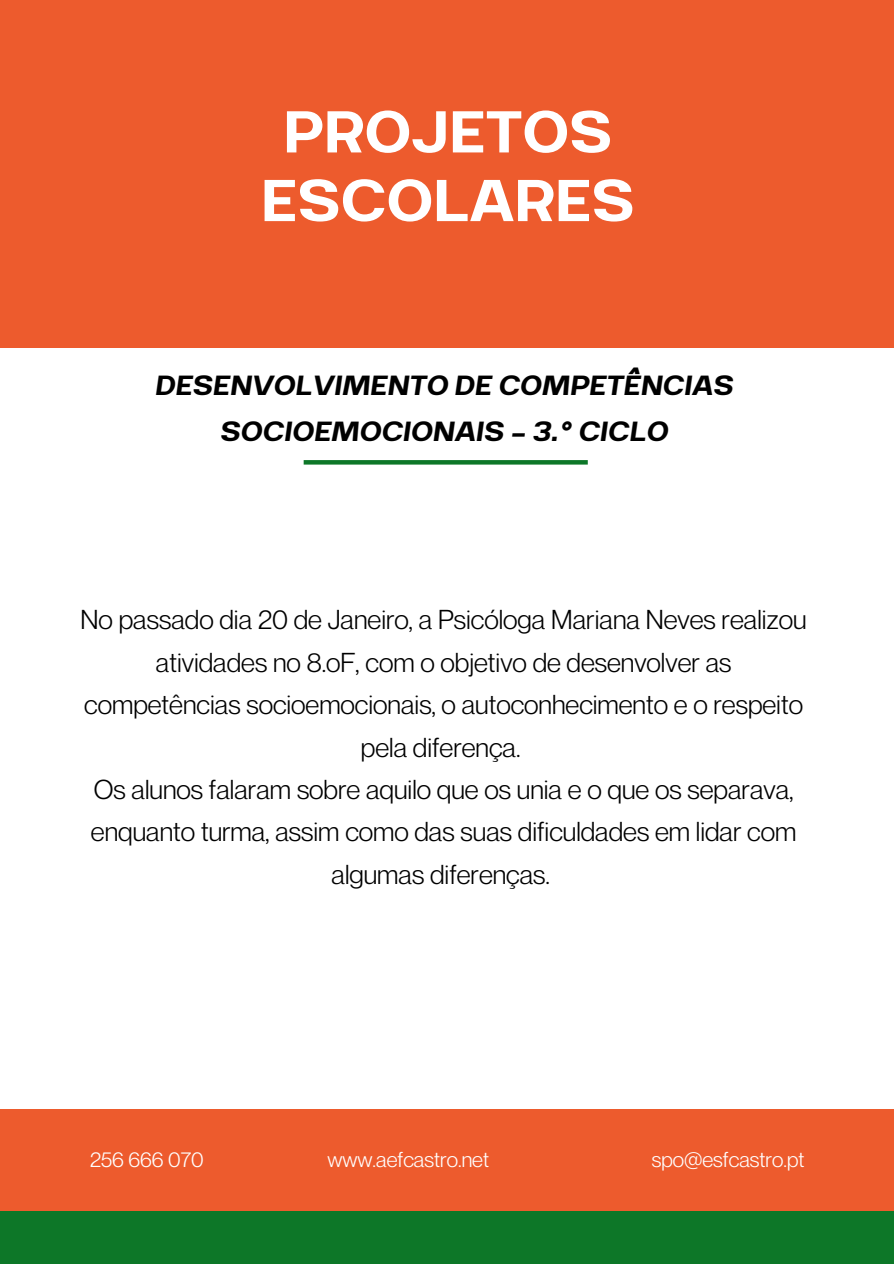
<style>
.page{position:relative;width:894px;height:1264px;background:#fff}
.page>*{position:absolute;margin:0;border:0;box-sizing:border-box;transform-origin:0 0}
.t1{font:70.35px/68.7px "Breul Grotesk A";color:#fff;text-align:center}
.t2{font:italic 33.15px/45.3px "Breul Grotesk A";color:#000;text-align:center}
.t3{font:26.7px/42.5px "Neue Montreal";color:#000;text-align:center}
.t4{font:21px "Neue Montreal";color:#fff}
</style>
<div class="page">
<div style="left:0;top:0;width:893px;height:348px;background:#ed5b2d"></div>
<div style="left:0;top:1108px;width:893px;height:104px;background:#ed5b2d"></div>
<div style="left:0;top:1211px;width:893px;height:52px;background:#0d7728"></div>
<svg style="left:303px;top:460px;width:284px;height:4px"></svg>
<h2 class="t1" style="left:261px;top:89px;width:375px">PROJETOS<br>ESCOLARES</h2>
<p class="t2" style="left:154px;top:359px;width:579px">DESENVOLVIMENTO DE COMPETÊNCIAS<br>SOCIOEMOCIONAIS - 3.º CICLO</p>
<h1 class="t3" style="left:81px;top:598px;width:727px">No passado dia 20 de Janeiro, a Psicóloga Mariana Neves realizou atividades no 8.ºF, com o objetivo de desenvolver as competências socioemocionais, o autoconhecimento e o respeito pela diferença.<br>Os alunos falaram sobre aquilo que os unia e o que os separava, enquanto turma, assim como das suas dificuldades em lidar com algumas diferenças.</h1>
<p class="t4" style="left:90px;top:1146px;width:115px">256 666 070</p>
<h3 class="t4" style="left:327px;top:1146px;width:163px">www.aefcastro.net</h3>
<p class="t4" style="left:651px;top:1146px;width:154px">spo@esfcastro.pt</p>
</div>
